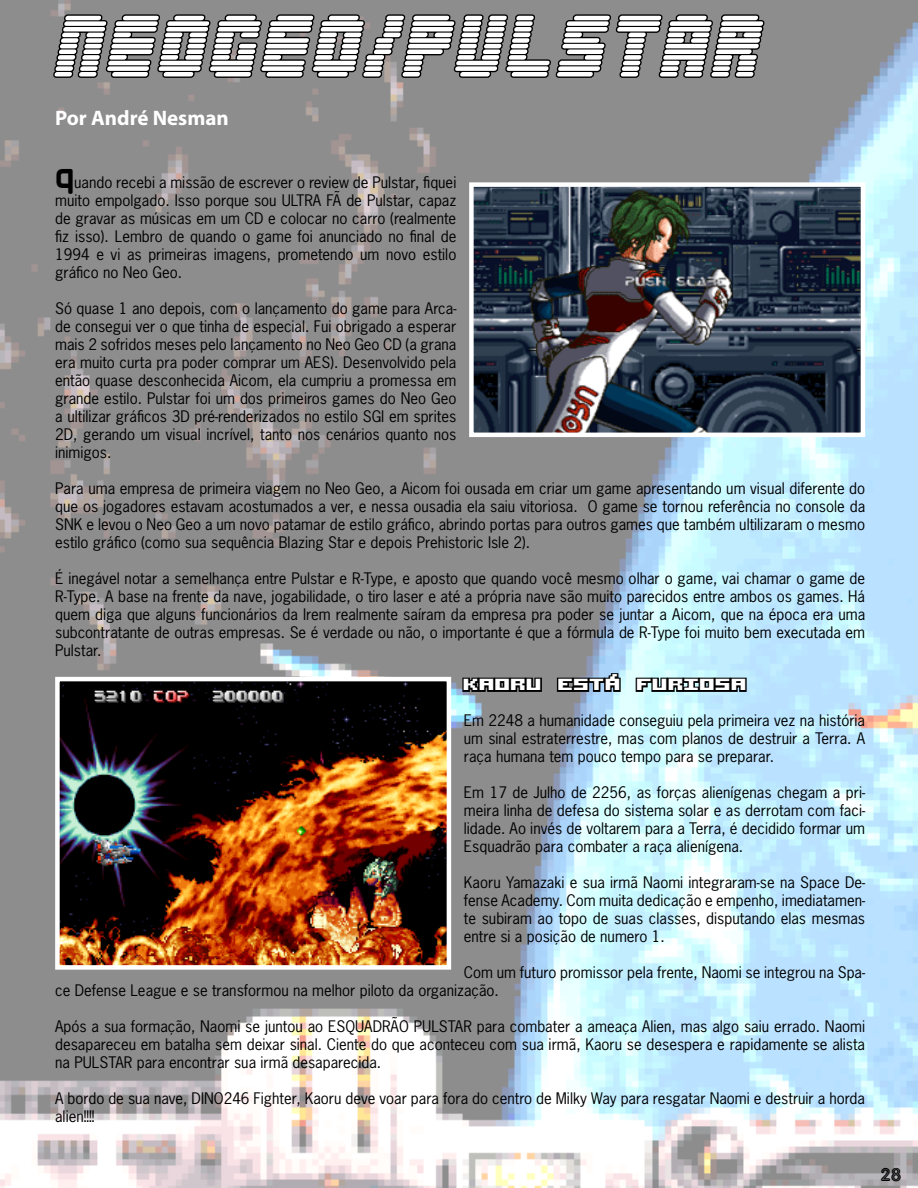
<style>
.page{position:relative;width:918px;height:1188px;background:#fff}
.page>*{position:absolute;margin:0;border:0;box-sizing:border-box;transform-origin:0 0}
.t1{font:75px "Abduction 2002";color:#fff;scale:1.09 1}
.t2{font:30px "Acknowledge TT BRK";color:#fff}
.t3{font:700 21px "Myriad Pro";color:#fff}
.t4{font:18px "Adam Gorry Inline";color:#000}
.t5{font:15px/18px "News Gothic Std";color:#000;text-align:justify}
.s1{font-family:"Airstrip Four";font-size:30px}
</style>
<div class="page">
<img style="left:0;top:0;width:918px;height:1188px">
<svg style="left:52px;top:13px;width:713px;height:66px;background:#454444"></svg>
<svg style="left:461px;top:676px;width:82px;height:17px"></svg>
<svg style="left:555px;top:672px;width:67px;height:21px"></svg>
<svg style="left:634px;top:676px;width:114px;height:17px;background:#3d4b4d"></svg>
<img style="left:60px;top:682px;width:386px;height:283px">
<div style="left:55px;top:677px;width:396px;height:293px;border:4px solid #fff"></div>
<img style="left:474px;top:187px;width:386px;height:245px">
<div style="left:469px;top:182px;width:396px;height:255px;border:4px solid #fff"></div>
<h1 class="t1" style="left:55px;top:-1px;width:651px">NEOGEO/PULSTAR</h1>
<h3 class="t3" style="left:55px;top:105px;width:175px">Por André Nesman</h3>
<p class="t5" style="left:55px;top:173px;width:403px"><span class="s1">Q</span>uando recebi a missão de escrever o review de Pulstar, fiquei muito empolgado. Isso porque sou ULTRA FÃ de Pulstar, capaz de gravar as músicas em um CD e colocar no carro (realmente fiz isso). Lembro de quando o game foi anunciado no final de 1994 e vi as primeiras imagens, prometendo um novo estilo gráfico no Neo Geo.</p>
<p class="t5" style="left:55px;top:299px;width:403px">Só quase 1 ano depois, com o lançamento do game para Arca&shy;de consegui ver o que tinha de especial. Fui obrigado a esperar mais 2 sofridos meses pelo lançamento no Neo Geo CD (a grana era muito curta pra poder comprar um AES). Desenvolvido pela então quase desconhecida Aicom, ela cumpriu a promessa em grande estilo. Pulstar foi um dos primeiros games do Neo Geo a ultilizar gráficos 3D pré-renderizados no estilo SGI em sprites 2D, gerando um visual incrível, tanto nos cenários quanto nos inimigos.</p>
<p class="t5" style="left:55px;top:479px;width:812px">Para uma empresa de primeira viagem no Neo Geo, a Aicom foi ousada em criar um game apresentando um visual diferente do que os jogadores estavam acostumados a ver, e nessa ousadia ela saiu vitoriosa. O game se tornou referência no console da SNK e levou o Neo Geo a um novo patamar de estilo gráfico, abrindo portas para outros games que também ultilizaram o mesmo estilo gráfico (como sua sequência Blazing Star e depois Prehistoric Isle 2).</p>
<p class="t5" style="left:55px;top:569px;width:812px">É inegável notar a semelhança entre Pulstar e R-Type, e aposto que quando você mesmo olhar o game, vai chamar o game de R-Type. A base na frente da nave, jogabilidade, o tiro laser e até a própria nave são muito parecidos entre ambos os games. Há quem diga que alguns funcionários da Irem realmente saíram da empresa pra poder se juntar a Aicom, que na época era uma subcontratante de outras empresas. Se é verdade ou não, o importante é que a fórmula de R-Type foi muito bem executada em Pulstar.</p>
<h2 class="t2" style="left:464px;top:668px;width:285px">KAORU ESTÁ FURIOSA</h2>
<p class="t5" style="left:464px;top:712px;width:403px">Em 2248 a humanidade conseguiu pela primeira vez na história um sinal estraterrestre, mas com planos de destruir a Terra. A raça humana tem pouco tempo para se preparar.</p>
<p class="t5" style="left:464px;top:784px;width:403px">Em 17 de Julho de 2256, as forças alienígenas chegam a pri&shy;meira linha de defesa do sistema solar e as derrotam com faci&shy;lidade. Ao invés de voltarem para a Terra, é decidido formar um Esquadrão para combater a raça alienígena.</p>
<p class="t5" style="left:464px;top:874px;width:403px">Kaoru Yamazaki e sua irmã Naomi integraram-se na Space De&shy;fense Academy. Com muita dedicação e empenho, imediatamen&shy;te subiram ao topo de suas classes, disputando elas mesmas entre si a posição de numero 1.</p>
<p class="t5" style="left:55px;top:964px;width:812px;text-indent:409px">Com um futuro promissor pela frente, Naomi se integrou na Spa&shy;ce Defense League e se transformou na melhor piloto da organização.</p>
<p class="t5" style="left:55px;top:1018px;width:811px">Após a sua formação, Naomi se juntou ao ESQUADRÃO PULSTAR para combater a ameaça Alien, mas algo saiu errado. Naomi desapareceu em batalha sem deixar sinal. Ciente do que aconteceu com sua irmã, Kaoru se desespera e rapidamente se alista na PULSTAR para encontrar sua irmã desaparecida.</p>
<p class="t5" style="left:55px;top:1090px;width:811px">A bordo de sua nave, DINO246 Fighter, Kaoru deve voar para fora do centro de Milky Way para resgatar Naomi e destruir a horda alien!!!!</p>
<p class="t4" style="left:880px;top:1164px;width:11px">28</p>
</div>
